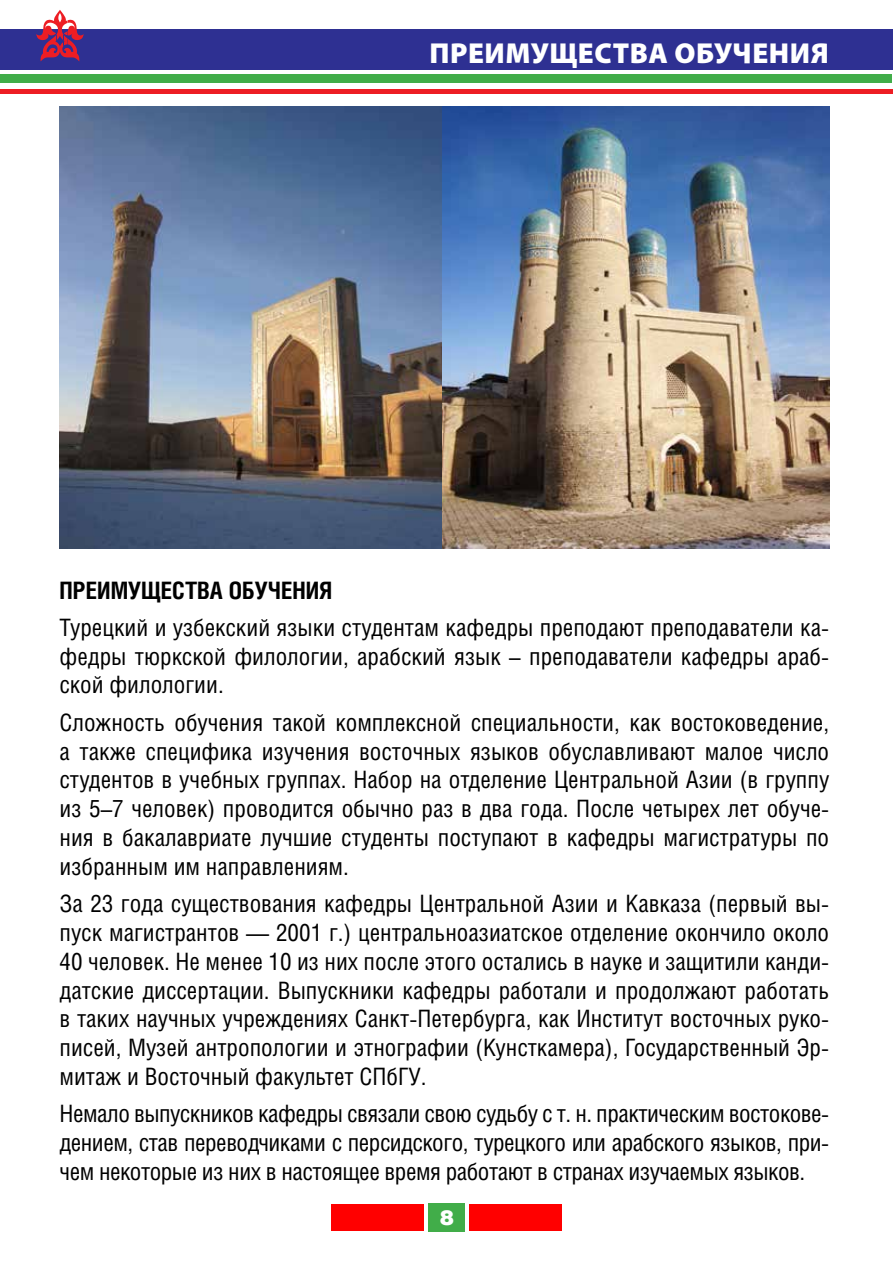
<style>
.page{position:relative;width:893px;height:1263px;background:#fff}
.page>*{position:absolute;margin:0;border:0;box-sizing:border-box;transform-origin:0 0}
.t1{font:900 28.95px "Myriad Pro";letter-spacing:.02em;color:#fff}
.t2{font:24px/28.8px "Helios Cond";color:#000;text-align:justify}
.t3{font:700 24px "Helios Cond";color:#000}
.t4{font:900 20.7px "Helios";color:#fff}
</style>
<div class="page">
<img style="left:60px;top:106px;width:769px;height:443px">
<div style="left:1px;top:29px;width:892px;height:40px;background:#2e3092"></div>
<div style="left:1px;top:74px;width:891px;height:9px;background:#41ad49"></div>
<hr style="left:1px;top:90px;width:892px;height:4px;background:#ed1d24">
<div style="left:331px;top:1204px;width:93px;height:26px;background:#f00"></div>
<div style="left:470px;top:1204px;width:92px;height:26px;background:#f00"></div>
<div style="left:429px;top:1203px;width:36px;height:28px;background:#41ad49"></div>
<svg style="left:36px;top:10px;width:48px;height:51px"></svg>
<p class="t1" style="left:429px;top:37px;width:401px">Преимущества обучения</p>
<p class="t3" style="left:60px;top:576px;width:127px">Преимущества</p>
<p class="t3" style="left:229px;top:576px;width:105px">обучения</p>
<p class="t2" style="left:60px;top:612px;width:771px">Турецкий и узбекский языки студентам кафедры преподают преподаватели ка&shy;федры тюркской филологии, арабский язык – преподаватели кафедры араб&shy;ской филологии.</p>
<p class="t2" style="left:60px;top:707px;width:771px">Сложность обучения такой комплексной специальности, как востоковедение, а также специфика изучения восточных языков обуславливают малое число студентов в учебных группах. Набор на отделение Центральной Азии (в группу из 5–7 человек) проводится обычно раз в два года. После четырех лет обуче&shy;ния в бакалавриате лучшие студенты поступают в кафедры магистратуры по избранным им направлениям.</p>
<p class="t2" style="left:60px;top:889px;width:771px">За 23 года существования кафедры Центральной Азии и Кавказа (первый вы&shy;пуск магистрантов — 2001 г.) центральноазиатское отделение окончило около 40 человек. Не менее 10 из них после этого остались в науке и защитили канди&shy;датские диссертации. Выпускники кафедры работали и продолжают работать в таких научных учреждениях Санкт-Петербурга, как Институт восточных руко&shy;писей, Музей антропологии и этнографии (Кунсткамера), Государственный Эр&shy;митаж и Восточный факультет СПбГУ.</p>
<p class="t2" style="left:60px;top:1099px;width:771px">Немало выпускников кафедры связали свою судьбу с т. н. практическим востокове&shy;дением, став переводчиками с персидского, турецкого или арабского языков, при&shy;чем некоторые из них в настоящее время работают в странах изучаемых языков.</p>
<p class="t4" style="left:440px;top:1205px;width:15px">8</p>
</div>
